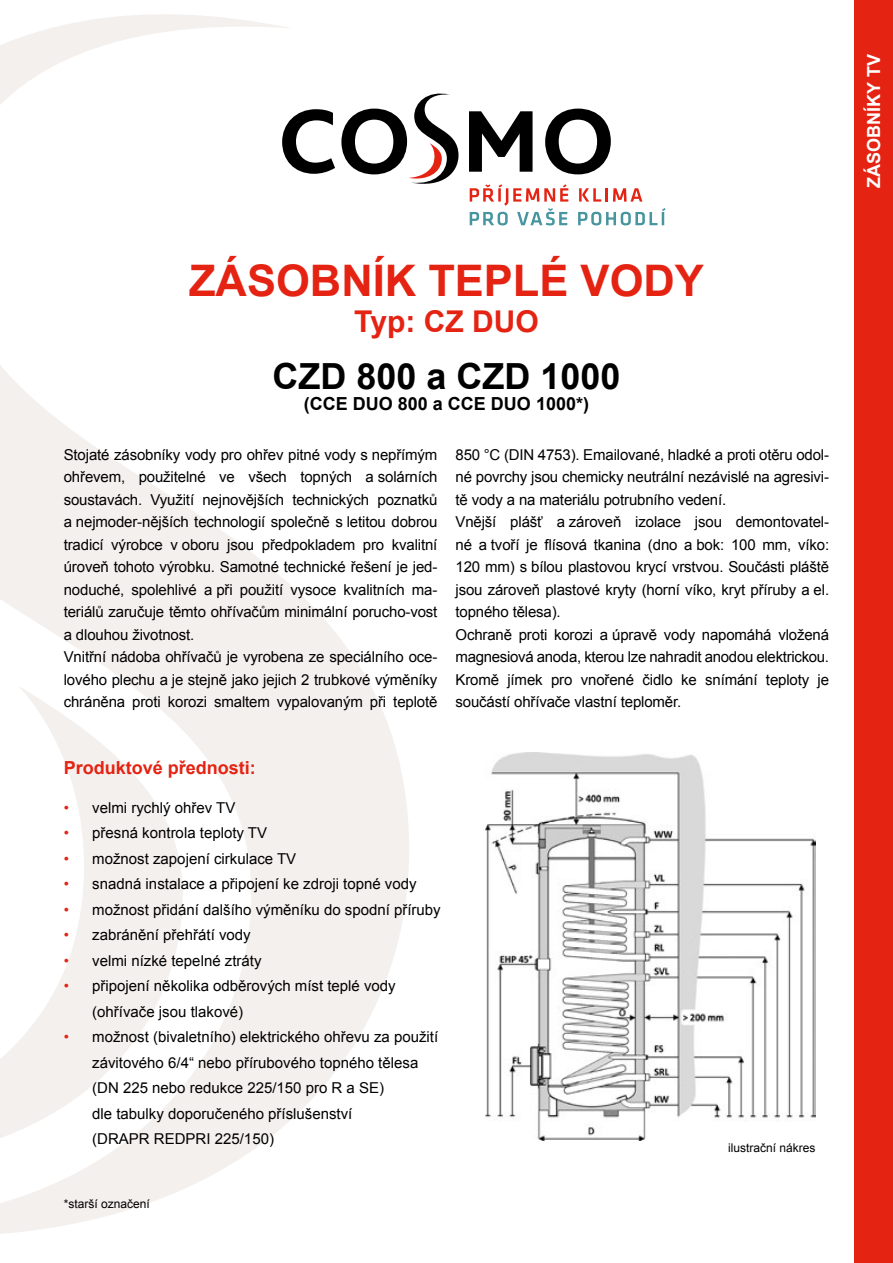
<style>
.page{position:relative;width:893px;height:1263px;background:#fff}
.page>*{position:absolute;margin:0;border:0;box-sizing:border-box;transform-origin:0 0}
.t1{font:700 43.5px "Arial";color:#e42313}
.t2{font:700 36px "Arial";color:#000}
.t3{font:700 30px "Arial";color:#e42313}
.t4{font:700 18px "Arial";color:#000}
.t5{font:700 18px "Arial";color:#e42313}
.t6{font:700 18px "Arial";color:#fff}
.t7{font:15px/22.5px "Arial";letter-spacing:-.01em;color:#000}
.t8{font:12px "Arial";color:#000}
.s1{color:#e42313}
</style>
<div class="page">
<svg style="left:0;top:14px;width:409px;height:1220px"></svg>
<svg style="left:0;top:685px;width:183px;height:480px"></svg>
<svg style="left:282px;top:109px;width:53px;height:65px"></svg>
<svg style="left:545px;top:109px;width:66px;height:65px"></svg>
<svg style="left:341px;top:90px;width:117px;height:98px"></svg>
<svg style="left:469px;top:111px;width:64px;height:61px"></svg>
<svg style="left:579px;top:188px;width:22px;height:14px"></svg>
<hr style="left:605px;top:188px;width:3px;height:14px;background:#e42313">
<svg style="left:613px;top:188px;width:29px;height:14px"></svg>
<svg style="left:470px;top:184px;width:98px;height:41px"></svg>
<svg style="left:578px;top:208px;width:88px;height:17px"></svg>
<div style="left:855px;top:0;width:38px;height:1263px;background:#e42313"></div>
<img style="left:486px;top:753px;width:330px;height:387px">
<h1 class="t1" style="left:189px;top:252px;width:516px">ZÁSOBNÍK TEPLÉ VODY</h1>
<h3 class="t3" style="left:354px;top:302px;width:186px">Typ: CZ DUO</h3>
<h2 class="t2" style="left:272px;top:352px;width:350px">CZD 800 a CZD 1000</h2>
<p class="t4" style="left:304px;top:392px;width:287px">(CCE DUO 800 a CCE DUO 1000*)</p>
<p class="t7" style="left:64px;top:443px;width:375px">Stojaté zásobníky vody pro ohřev pitné vody s nepřímým ohřevem, použitelné ve všech topných a solárních soustavách. Využití nejnovějších technických poznatků a nejmoder-nějších technologií společně s letitou dobrou tradicí výrobce v oboru jsou předpokladem pro kvalitní úroveň tohoto výrobku. Samotné technické řešení je jed&shy;noduché, spolehlivé a při použití vysoce kvalitních ma&shy;teriálů zaručuje těmto ohřívačům minimální porucho-vost a dlouhou životnost.<br>Vnitřní nádoba ohřívačů je vyrobena ze speciálního oce&shy;lového plechu a je stejně jako jejich 2 trubkové výměníky chráněna proti korozi smaltem vypalovaným při teplotě</p>
<p class="t7" style="left:455px;top:443px;width:375px">850 °C (DIN 4753). Emailované, hladké a proti otěru odol&shy;né povrchy jsou chemicky neutrální nezávislé na agresivi&shy;tě vody a na materiálu potrubního vedení.<br>Vnější plášť a zároveň izolace jsou demontovatel&shy;né a tvoří je flísová tkanina (dno a bok: 100 mm, víko:<br>120 mm) s bílou plastovou krycí vrstvou. Součásti pláště jsou zároveň plastové kryty (horní víko, kryt příruby a el. topného tělesa).<br>Ochraně proti korozi a úpravě vody napomáhá vložená magnesiová anoda, kterou lze nahradit anodou elektrickou.<br>Kromě jímek pro vnořené čidlo ke snímání teploty je součástí ohřívače vlastní teploměr.</p>
<p class="t5" style="left:64px;top:756px;width:194px">Produktové přednosti:</p>
<p class="t7" style="left:64px;top:796px;width:173px"><span class="s1">•</span> velmi rychlý ohřev TV</p>
<p class="t7" style="left:64px;top:822px;width:205px"><span class="s1">•</span> přesná kontrola teploty TV</p>
<p class="t7" style="left:64px;top:847px;width:234px"><span class="s1">•</span> možnost zapojení cirkulace TV</p>
<p class="t7" style="left:64px;top:873px;width:354px"><span class="s1">•</span> snadná instalace a připojení ke zdroji topné vody</p>
<p class="t7" style="left:64px;top:898px;width:378px"><span class="s1">•</span> možnost přidání dalšího výměníku do spodní příruby</p>
<p class="t7" style="left:64px;top:924px;width:188px"><span class="s1">•</span> zabránění přehřátí vody</p>
<p class="t7" style="left:64px;top:949px;width:199px"><span class="s1">•</span> velmi nízké tepelné ztráty</p>
<p class="t7" style="left:92px;top:973px;width:305px;line-height:25.5px;text-indent:-28px"><span class="s1">•</span> připojení několika odběrových míst teplé vody (ohřívače jsou tlakové)</p>
<p class="t7" style="left:92px;top:1024px;width:347px;line-height:25.5px;text-indent:-28px"><span class="s1">•</span> možnost (bivaletního) elektrického ohřevu za použití závitového 6/4“ nebo přírubového topného tělesa (DN 225 nebo redukce 225/150 pro R a SE)<br>dle tabulky doporučeného příslušenství<br>(DRAPR REDPRI 225/150)</p>
<p class="t8" style="left:64px;top:1196px;width:88px">*starší označení</p>
<p class="t8" style="left:728px;top:1140px;width:89px">ilustrační nákres</p>
<p class="t6" style="left:862px;top:188px;width:135px;rotate:-90deg">ZÁSOBNÍKY TV</p>
</div>
